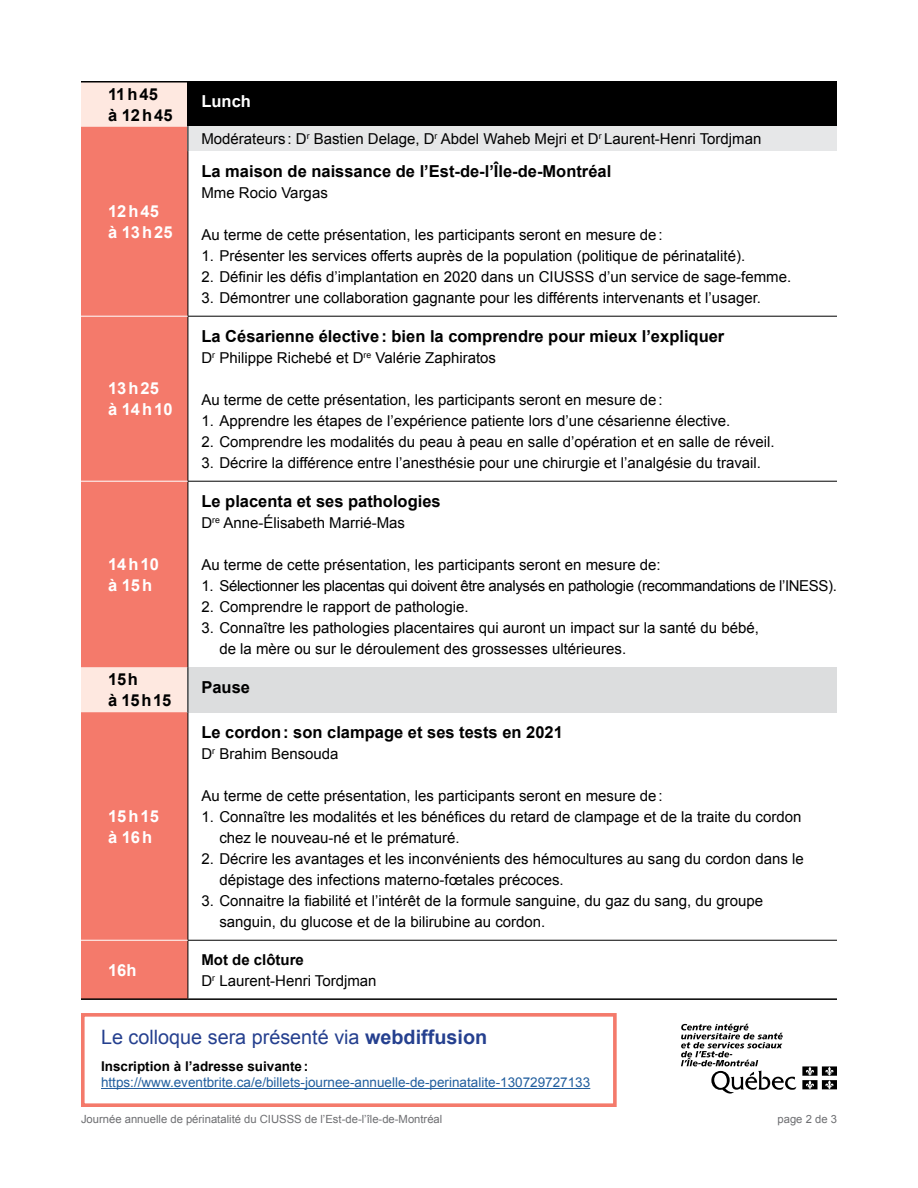
<style>
.page{position:relative;width:918px;height:1188px;background:#fff}
.page>*{position:absolute;margin:0;border:0;box-sizing:border-box;transform-origin:0 0}
.t1{font:19.8px "Arial";color:#25408f}
.t2{font:700 16.5px "Arial";color:#000}
.t3{font:700 16.5px/21px "Arial";letter-spacing:.06em;color:#fff}
.t4{font:700 16.5px/21px "Arial";letter-spacing:.065em;color:#fff}
.t5{font:700 16.5px/21px "Arial";letter-spacing:.06em;color:#000}
.t6{font:700 16.5px/21px "Arial";letter-spacing:.045em;color:#000}
.t7{font:700 16.5px "Arial";color:#fff}
.t8{font:15px/21px "Arial";color:#000}
.t9{font:15px "Arial";letter-spacing:-.025em;color:#000}
.t10{font:13.5px "Arial";color:#215e9e}
.t11{font:700 13.5px "Arial";color:#000}
.t12{font:11.25px "Arial";color:#6d6e71}
.s1{font-weight:700}
</style>
<div class="page">
<div style="left:81px;top:82px;width:107px;height:45px;background:#fee8e0"></div>
<div style="left:188px;top:82px;width:649px;height:45px;background:#000"></div>
<div style="left:81px;top:127px;width:107px;height:871px;background:#f47a6b"></div>
<div style="left:188px;top:127px;width:649px;height:24px;background:#e6e7e8"></div>
<div style="left:188px;top:667px;width:649px;height:45px;background:#dcddde"></div>
<svg style="left:188px;top:127px;width:1px;height:24px"></svg>
<hr style="left:188px;top:151px;width:1px;height:165px;background:#000">
<hr style="left:188px;top:316px;width:649px;height:1px;background:#000">
<hr style="left:188px;top:316px;width:1px;height:165px;background:#000">
<hr style="left:188px;top:481px;width:649px;height:1px;background:#000">
<hr style="left:188px;top:481px;width:1px;height:186px;background:#000">
<hr style="left:188px;top:667px;width:1px;height:45px;background:#000">
<hr style="left:188px;top:712px;width:1px;height:228px;background:#000">
<hr style="left:188px;top:940px;width:649px;height:1px;background:#000">
<hr style="left:188px;top:940px;width:1px;height:58px;background:#000">
<hr style="left:81px;top:316px;width:107px;height:1px;background:#fff">
<hr style="left:81px;top:481px;width:107px;height:1px;background:#fff">
<hr style="left:81px;top:940px;width:107px;height:1px;background:#fff">
<hr style="left:81px;top:81px;width:107px;height:1px;background:#000">
<hr style="left:188px;top:81px;width:649px;height:1px;background:#000">
<hr style="left:81px;top:998px;width:107px;height:2px;background:#000">
<hr style="left:188px;top:998px;width:649px;height:2px;background:#000">
<svg style="left:681px;top:1024px;width:115px;height:70px"></svg>
<svg style="left:802px;top:1066px;width:35px;height:23px"></svg>
<hr style="left:101px;top:1088px;width:489px;height:1px;background:#215e9e">
<div style="left:81px;top:1013px;width:536px;height:94px;border:4px solid #f47a6b"></div>
<p class="t5" style="left:108px;top:84px;width:66px">11h45<br>à 12h45</p>
<p class="t7" style="left:201px;top:90px;width:51px">Lunch</p>
<p class="t3" style="left:108px;top:201px;width:66px">12h45<br>à 13h25</p>
<p class="t3" style="left:108px;top:378px;width:66px">13h25<br>à 14h10</p>
<p class="t4" style="left:108px;top:554px;width:52px">14h10 à 15h</p>
<p class="t8" style="left:201px;top:129px;width:561px">Modérateurs : D<sup>r</sup> Bastien Delage, D<sup>r</sup> Abdel Waheb Mejri et D<sup>r</sup> Laurent-Henri Tordjman</p>
<p class="t2" style="left:201px;top:160px;width:411px">La maison de naissance de l’Est-de-l’Île-de-Montréal</p>
<p class="t8" style="left:201px;top:182px;width:128px">Mme Rocio Vargas</p>
<p class="t8" style="left:201px;top:224px;width:463px">Au terme de cette présentation, les participants seront en mesure de:</p>
<p class="t8" style="left:201px;top:245px;width:545px">1. Présenter les services offerts auprès de la population (politique de périnatalité).</p>
<p class="t8" style="left:201px;top:266px;width:591px">2. Définir les défis d’implantation en 2020 dans un CIUSSS d’un service de sage-femme.</p>
<p class="t8" style="left:201px;top:287px;width:561px">3. Démontrer une collaboration gagnante pour les différents intervenants et l’usager.</p>
<p class="t2" style="left:201px;top:325px;width:524px">La Césarienne élective: bien la comprendre pour mieux l’expliquer</p>
<p class="t8" style="left:201px;top:347px;width:296px">D<sup>r</sup> Philippe Richebé et D<sup>re</sup> Valérie Zaphiratos</p>
<p class="t8" style="left:201px;top:389px;width:463px">Au terme de cette présentation, les participants seront en mesure de:</p>
<p class="t8" style="left:201px;top:410px;width:531px">1. Apprendre les étapes de l’expérience patiente lors d’une césarienne élective.</p>
<p class="t8" style="left:201px;top:431px;width:575px">2. Comprendre les modalités du peau à peau en salle d’opération et en salle de réveil.</p>
<p class="t8" style="left:201px;top:452px;width:561px">3. Décrire la différence entre l’anesthésie pour une chirurgie et l’analgésie du travail.</p>
<p class="t2" style="left:201px;top:490px;width:241px">Le placenta et ses pathologies</p>
<p class="t8" style="left:201px;top:512px;width:205px">D<sup>re</sup> Anne-Élisabeth Marrié-Mas</p>
<p class="t8" style="left:201px;top:554px;width:461px">Au terme de cette présentation, les participants seront en mesure de:</p>
<p class="t9" style="left:201px;top:576px;width:637px">1. Sélectionner les placentas qui doivent être analysés en pathologie (recommandations de l’INESS).</p>
<p class="t8" style="left:201px;top:596px;width:269px">2. Comprendre le rapport de pathologie.</p>
<p class="t8" style="left:219px;top:617px;width:541px;text-indent:-18px">3. Connaître les pathologies placentaires qui auront un impact sur la santé du bébé, de la mère ou sur le déroulement des grossesses ultérieures.</p>
<p class="t6" style="left:108px;top:669px;width:65px">15h<br>à 15h15</p>
<p class="t2" style="left:201px;top:676px;width:50px">Pause</p>
<p class="t4" style="left:108px;top:806px;width:52px">15h15 à 16h</p>
<p class="t2" style="left:201px;top:721px;width:363px">Le cordon: son clampage et ses tests en 2021</p>
<p class="t8" style="left:201px;top:743px;width:139px">D<sup>r</sup> Brahim Bensouda</p>
<p class="t8" style="left:201px;top:785px;width:463px">Au terme de cette présentation, les participants seront en mesure de:</p>
<p class="t8" style="left:219px;top:806px;width:583px;text-indent:-18px">1. Connaître les modalités et les bénéfices du retard de clampage et de la traite du cordon chez le nouveau-né et le prématuré.</p>
<p class="t8" style="left:219px;top:848px;width:586px;text-indent:-18px">2. Décrire les avantages et les inconvénients des hémocultures au sang du cordon dans le dépistage des infections materno-fœtales précoces.</p>
<p class="t8" style="left:219px;top:890px;width:545px;text-indent:-18px">3. Connaitre la fiabilité et l’intérêt de la formule sanguine, du gaz du sang, du groupe sanguin, du glucose et de la bilirubine au cordon.</p>
<p class="t7" style="left:108px;top:959px;width:30px">16h</p>
<p class="t8" style="left:201px;top:949px;width:177px"><span class="s1">Mot de clôture<br></span>D<sup>r</sup> Laurent-Henri Tordjman</p>
<h1 class="t1" style="left:101px;top:1024px;width:388px">Le colloque sera présenté via <span class="s1">webdiffusion</span></h1>
<p class="t11" style="left:101px;top:1057px;width:209px">Inscription à l’adresse suivante:</p>
<p class="t10" style="left:101px;top:1073px;width:491px">https://www.eventbrite.ca/e/billets-journee-annuelle-de-perinatalite-130729727133</p>
<p class="t12" style="left:81px;top:1111px;width:363px">Journée annuelle de périnatalité du CIUSSS de l’Est-de-l’île-de-Montréal</p>
<p class="t12" style="left:778px;top:1111px;width:61px">page 2 de 3</p>
</div>
